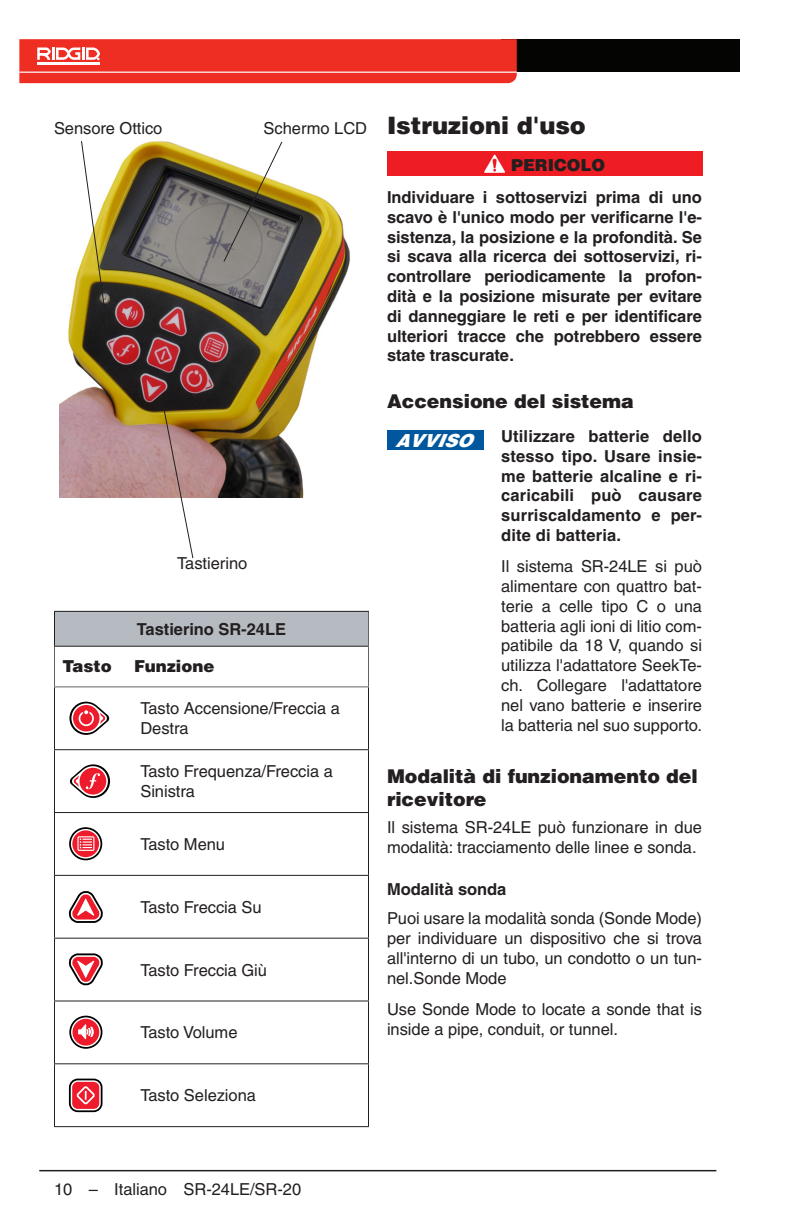
<style>
.page{position:relative;width:792px;height:1224px;background:#fff}
.page>*{position:absolute;margin:0;border:0;box-sizing:border-box;transform-origin:0 0}
.Head_1___h1{font:900 24px "Helvetica LT Std";letter-spacing:-.005em;color:#231f20}
.Head_2____h2_-_half{font:900 19px/22.8px "Helvetica LT Pro";letter-spacing:-.005em;color:#231f20}
.t1{font:italic 900 18px "Helvetica LT Pro";letter-spacing:-.005em;color:#fff}
.Basic_Normal___bn{font:16.4px/19.8px "Helvetica LT Pro";letter-spacing:-.005em;color:#231f20;text-align:justify}
.Basic_Bold____bb{font:700 16.4px/19.8px "Helvetica LT Pro";letter-spacing:.005em;color:#231f20;text-align:justify}
.Table_BN_Left____tl{font:16.4px/19.8px "Helvetica LT Pro";letter-spacing:-.005em;color:#231f20}
.Basic_Normal_Left____bnl{font:16.4px "Helvetica LT Pro";letter-spacing:-.005em;color:#231f20}
.Table_Header____th{font:700 16.4px "Helvetica LT Pro";letter-spacing:-.005em;color:#231f20}
.Table_BNB_Left____tlb{font:900 16.4px "Helvetica LT Pro";letter-spacing:-.005em;color:#231f20}
.Head_3___h3{font:700 16.4px "Helvetica LT Std";letter-spacing:-.005em;color:#231f20}
.Safety_Bar_Symbol_-_half{font:900 16.4px "Helvetica LT Pro";letter-spacing:-.005em;color:#231f20}
</style>
<div class="page">
<hr style="left:39px;top:1170px;width:677px;height:1px;background:#231f20">
<div style="left:502px;top:39px;width:238px;height:33px;background:#040503"></div>
<svg style="left:19px;top:39px;width:498px;height:44px"></svg>
<img style="left:59px;top:141px;width:291px;height:356px">
<svg style="left:80px;top:141px;width:29px;height:193px"></svg>
<svg style="left:223px;top:141px;width:60px;height:122px"></svg>
<svg style="left:163px;top:407px;width:31px;height:152px"></svg>
<div style="left:54px;top:611px;width:314px;height:35px;background:#b5bbc0"></div>
<hr style="left:368px;top:612px;width:1px;height:34px;background:#606266">
<hr style="left:54px;top:647px;width:1px;height:39px;background:#606266">
<hr style="left:368px;top:646px;width:1px;height:40px;background:#606266">
<hr style="left:54px;top:686px;width:72px;height:1px;background:#606266">
<hr style="left:126px;top:686px;width:243px;height:1px;background:#606266">
<hr style="left:54px;top:687px;width:1px;height:62px;background:#231f20">
<hr style="left:54px;top:750px;width:1px;height:62px;background:#231f20">
<hr style="left:54px;top:813px;width:1px;height:62px;background:#231f20">
<hr style="left:54px;top:876px;width:1px;height:62px;background:#231f20">
<hr style="left:54px;top:939px;width:1px;height:62px;background:#231f20">
<hr style="left:54px;top:1002px;width:1px;height:61px;background:#231f20">
<hr style="left:54px;top:1064px;width:1px;height:62px;background:#231f20">
<hr style="left:368px;top:687px;width:1px;height:62px;background:#231f20">
<hr style="left:54px;top:749px;width:72px;height:1px;background:#231f20">
<hr style="left:126px;top:749px;width:243px;height:1px;background:#231f20">
<hr style="left:368px;top:750px;width:1px;height:62px;background:#231f20">
<hr style="left:54px;top:812px;width:72px;height:1px;background:#231f20">
<hr style="left:126px;top:812px;width:243px;height:1px;background:#231f20">
<hr style="left:368px;top:813px;width:1px;height:62px;background:#231f20">
<hr style="left:54px;top:875px;width:72px;height:1px;background:#231f20">
<hr style="left:126px;top:875px;width:243px;height:1px;background:#231f20">
<hr style="left:368px;top:876px;width:1px;height:62px;background:#231f20">
<hr style="left:54px;top:938px;width:72px;height:1px;background:#231f20">
<hr style="left:126px;top:938px;width:243px;height:1px;background:#231f20">
<hr style="left:368px;top:939px;width:1px;height:62px;background:#231f20">
<hr style="left:54px;top:1001px;width:72px;height:1px;background:#231f20">
<hr style="left:126px;top:1001px;width:243px;height:1px;background:#231f20">
<hr style="left:368px;top:1002px;width:1px;height:61px;background:#231f20">
<hr style="left:54px;top:1063px;width:72px;height:1px;background:#231f20">
<hr style="left:126px;top:1063px;width:243px;height:1px;background:#231f20">
<hr style="left:368px;top:1064px;width:1px;height:62px;background:#231f20">
<hr style="left:54px;top:1126px;width:72px;height:1px;background:#231f20">
<hr style="left:126px;top:1126px;width:243px;height:1px;background:#231f20">
<hr style="left:54px;top:611px;width:72px;height:1px;background:#231f20">
<hr style="left:54px;top:612px;width:1px;height:34px;background:#231f20">
<hr style="left:126px;top:611px;width:243px;height:1px;background:#231f20">
<hr style="left:54px;top:646px;width:72px;height:1px;background:#231f20">
<hr style="left:126px;top:646px;width:242px;height:1px;background:#231f20">
<svg style="left:69px;top:702px;width:41px;height:33px"></svg>
<svg style="left:69px;top:764px;width:41px;height:34px"></svg>
<div style="left:69px;top:827px;width:33px;height:33px;border:6px solid #000;border-radius:50%"></div>
<div style="left:71px;top:829px;width:30px;height:30px;border:3px solid #fff;border-radius:50%"></div>
<div style="left:72px;top:830px;width:27px;height:27px;background:#ee1b2c;border-radius:50%"></div>
<svg style="left:77px;top:836px;width:18px;height:15px"></svg>
<svg style="left:69px;top:891px;width:34px;height:32px"></svg>
<svg style="left:69px;top:953px;width:34px;height:33px"></svg>
<div style="left:69px;top:1016px;width:33px;height:33px;border:6px solid #000;border-radius:50%"></div>
<div style="left:71px;top:1017px;width:30px;height:30px;border:3px solid #fff;border-radius:50%"></div>
<div style="left:73px;top:1019px;width:26px;height:27px;background:#ee1b2c;border-radius:50%"></div>
<svg style="left:78px;top:1024px;width:15px;height:16px"></svg>
<div style="left:69px;top:1079px;width:33px;height:33px;border:6px solid #000;border-radius:6px"></div>
<div style="left:71px;top:1080px;width:30px;height:30px;border:3px solid #fff;border-radius:6px"></div>
<div style="left:72px;top:1082px;width:27px;height:27px;background:#ee1b2c;border-radius:6px"></div>
<svg style="left:76px;top:1086px;width:19px;height:19px"></svg>
<div style="left:387px;top:151px;width:315px;height:25px;background:#ee1d23"></div>
<img style="left:484px;top:154px;width:22px;height:19px">
<div style="left:387px;top:431px;width:96px;height:19px;background:#00579d"></div>
<p class="Basic_Normal_Left____bnl" style="left:54px;top:119px;width:110px">Sensore Ottico</p>
<p class="Basic_Normal_Left____bnl" style="left:264px;top:119px;width:105px">Schermo LCD</p>
<p class="Basic_Normal_Left____bnl" style="left:177px;top:554px;width:72px">Tastierino</p>
<p class="Table_Header____th" style="left:137px;top:619px;width:151px">Tastierino SR‑24LE</p>
<p class="Table_BNB_Left____tlb" style="left:62px;top:656px;width:51px">Tasto</p>
<p class="Table_BNB_Left____tlb" style="left:134px;top:656px;width:82px">Funzione</p>
<p class="Table_BN_Left____tl" style="left:140px;top:699px;width:201px">Tasto Accensione/Freccia a<br>Destra</p>
<p class="Table_BN_Left____tl" style="left:140px;top:761px;width:194px">Tasto Frequenza/Freccia a<br>Sinistra</p>
<p class="Table_BN_Left____tl" style="left:140px;top:834px;width:86px">Tasto Menu</p>
<p class="Table_BN_Left____tl" style="left:140px;top:897px;width:123px">Tasto Freccia Su</p>
<p class="Table_BN_Left____tl" style="left:140px;top:960px;width:128px">Tasto Freccia Giù</p>
<p class="Table_BN_Left____tl" style="left:140px;top:1023px;width:99px">Tasto Volume</p>
<p class="Table_BN_Left____tl" style="left:140px;top:1085px;width:117px">Tasto Seleziona</p>
<p class="Head_1___h1" style="left:387px;top:110px;width:200px">Istruzioni d'uso</p>
<p class="Safety_Bar_Symbol_-_half" style="left:511px;top:154px;width:96px">PERICOLO</p>
<p class="Basic_Bold____bb" style="left:387px;top:187px;width:317px">Individuare i sottoservizi prima di uno scavo è l'unico modo per verificarne l'e&shy;sistenza, la posizione e la profondità. Se si scava alla ricerca dei sottoservizi, ri&shy;controllare periodicamente la profon&shy;dità e la posizione misurate per evitare di danneggiare le reti e per identificare ulteriori tracce che potrebbero essere state trascurate.</p>
<p class="Head_2____h2_-_half" style="left:387px;top:389px;width:248px">Accensione del sistema</p>
<p class="t1" style="left:395px;top:428px;width:83px">AVVISO</p>
<p class="Basic_Bold____bb" style="left:501px;top:426px;width:202px">Utilizzare batterie dello stesso tipo. Usare insie&shy;me batterie alcaline e ri&shy;caricabili può causare surriscaldamento e per&shy;dite di batteria.</p>
<p class="Basic_Normal___bn" style="left:501px;top:557px;width:202px">Il sistema SR-24LE si può alimentare con quattro bat&shy;terie a celle tipo C o una batteria agli ioni di litio com&shy;patibile da 18 V, quando si utilizza l'adattatore SeekTe&shy;ch. Collegare l'adattatore nel vano batterie e inserire la batteria nel suo supporto.</p>
<p class="Head_2____h2_-_half" style="left:387px;top:765px;width:312px">Modalità di funzionamento del ricevitore</p>
<p class="Basic_Normal___bn" style="left:387px;top:817px;width:317px">Il sistema SR‑24LE può funzionare in due modalità: tracciamento delle linee e sonda.</p>
<p class="Head_3___h3" style="left:387px;top:880px;width:121px">Modalità sonda</p>
<p class="Basic_Normal___bn" style="left:387px;top:909px;width:317px">Puoi usare la modalità sonda (Sonde Mode) per individuare un dispositivo che si trova all'interno di un tubo, un condotto o un tun&shy;nel. Sonde Mode</p>
<p class="Basic_Normal___bn" style="left:387px;top:999px;width:316px">Use Sonde Mode to locate a sonde that is inside a pipe, conduit, or tunnel.</p>
<p class="Basic_Normal___bn" style="left:54px;top:1180px;width:249px">10 – Italiano SR-24LE/SR-20</p>
</div>
